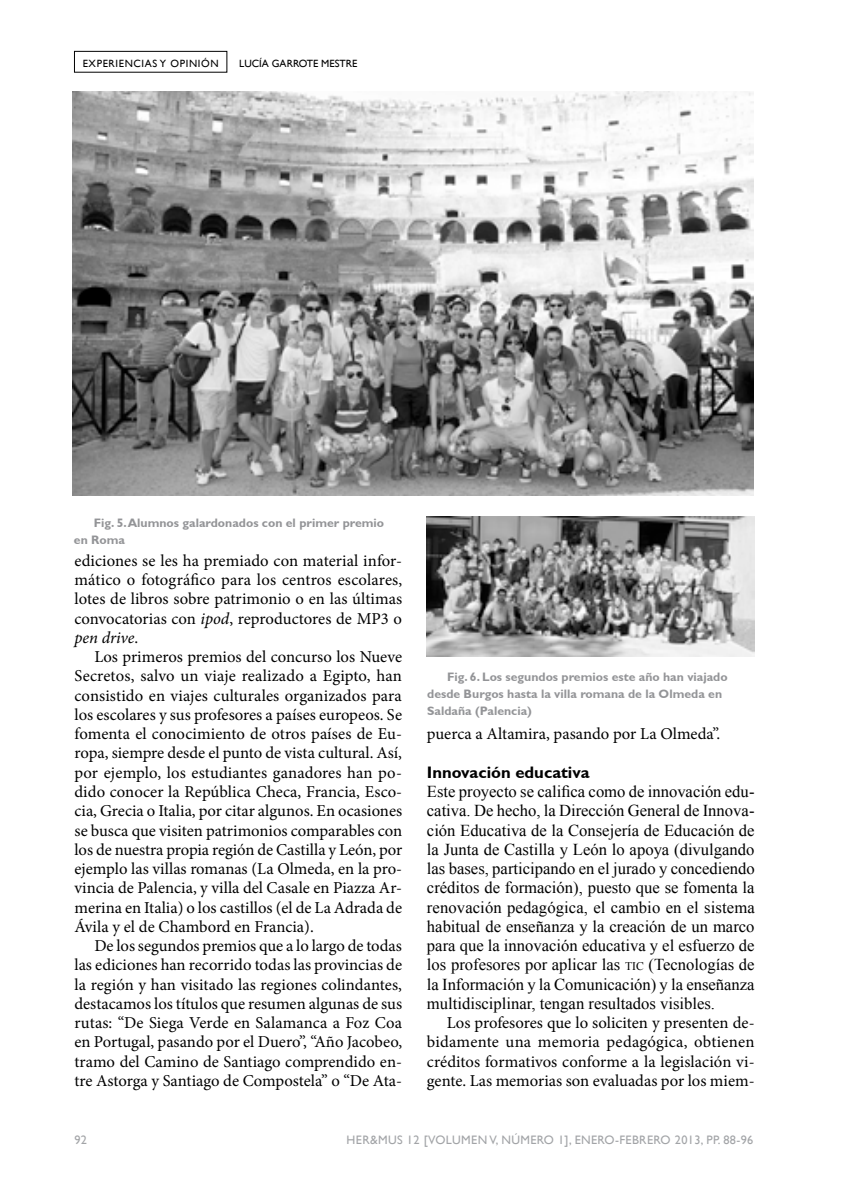
<style>
.page{position:relative;width:844px;height:1191px;background:#fff}
.page>*{position:absolute;margin:0;border:0;box-sizing:border-box;transform-origin:0 0}
.t1{font:16.62px/19.2px "Minion Pro";color:#000;text-align:justify}
.t2{font:16.62px/19.2px "Times New Roman";color:#000;text-align:justify}
.t3{font:700 16.62px "Gill Sans";color:#000}
.t4{font:700 12.25px/16.6px "Gill Sans";color:#939497}
.t5{font:12.25px "Gill Sans";letter-spacing:.03em;color:#a2a4a7}
.t6{font:10.5px "Gill Sans";letter-spacing:.06em;color:#000}
.t7{font:10.5px "Gill Sans";color:#000}
.s1{font-style:italic}
.s2{font-size:11.72px}
</style>
<div class="page">
<div style="left:74px;top:51px;width:153px;height:22px;border:1px solid #000"></div>
<img style="left:73px;top:92px;width:680px;height:403px">
<img style="left:427px;top:516px;width:327px;height:140px">
<p class="t6" style="left:83px;top:57px;width:137px">EXPERIENCIAS Y OPINIÓN</p>
<p class="t7" style="left:239px;top:58px;width:120px">LUCÍA GARROTE MESTRE</p>
<p class="t4" style="left:74px;top:515px;width:312px;text-indent:20px">Fig. 5. Alumnos galardonados con el primer premio en Roma</p>
<p class="t1" style="left:74px;top:551px;width:329px">ediciones se les ha premiado con material infor&shy;mático o fotográfico para los centros escolares, lotes de libros sobre patrimonio o en las últimas convocatorias con <span class="s1">ipod</span>, reproductores de MP3 o <span class="s1">pen drive</span>.</p>
<p class="t1" style="left:74px;top:647px;width:329px;text-indent:20px">Los primeros premios del concurso los Nueve Secretos, salvo un viaje realizado a Egipto, han consistido en viajes culturales organizados para los escolares y sus profesores a países europeos. Se fomenta el conocimiento de otros países de Eu&shy;ropa, siempre desde el punto de vista cultural. Así, por ejemplo, los estudiantes ganadores han po&shy;dido conocer la República Checa, Francia, Esco&shy;cia, Grecia o Italia, por citar algunos. En ocasiones se busca que visiten patrimonios comparables con los de nuestra propia región de Castilla y León, por ejemplo las villas romanas (La Olmeda, en la pro&shy;vincia de Palencia, y villa del Casale en Piazza Ar&shy;merina en Italia) o los castillos (el de La Adrada de Ávila y el de Chambord en Francia).</p>
<p class="t1" style="left:74px;top:936px;width:329px;text-indent:20px">De los segundos premios que a lo largo de todas las ediciones han recorrido todas las provincias de la región y han visitado las regiones colindantes, destacamos los títulos que resumen algunas de sus rutas: “De Siega Verde en Salamanca a Foz Coa en Portugal, pasando por el Duero”, “Año Jacobeo, tramo del Camino de Santiago comprendido en&shy;tre Astorga y Santiago de Compostela” o “De Ata-</p>
<p class="t4" style="left:427px;top:669px;width:302px;text-indent:20px">Fig. 6. Los segundos premios este año han viajado desde Burgos hasta la villa romana de la Olmeda en<br>Saldaña (Palencia)</p>
<p class="t1" style="left:427px;top:724px;width:295px">puerca a Altamira, pasando por La Olmeda”.</p>
<p class="t3" style="left:427px;top:762px;width:164px">Innovación educativa</p>
<p class="t2" style="left:427px;top:781px;width:329px">Este proyecto se califica como de innovación edu&shy;cativa. De hecho, la Dirección General de Innova&shy;ción Educativa de la Consejería de Educación de la Junta de Castilla y León lo apoya (divulgando las bases, participando en el jurado y concediendo créditos de formación), puesto que se fomenta la renovación pedagógica, el cambio en el sistema habitual de enseñanza y la creación de un marco para que la innovación educativa y el esfuerzo de los profesores por aplicar las <span class="s2">tic</span> (Tecnologías de la Información y la Comunicación) y la enseñanza multidisciplinar, tengan resultados visibles.</p>
<p class="t1" style="left:427px;top:1013px;width:329px;text-indent:20px">Los profesores que lo soliciten y presenten de&shy;bidamente una memoria pedagógica, obtienen créditos formativos conforme a la legislación vi&shy;gente. Las memorias son evaluadas por los miem-</p>
<p class="t5" style="left:74px;top:1132px;width:14px">92</p>
<p class="t5" style="left:346px;top:1132px;width:408px">HER&amp;MUS 12 [VOLUMEN V, NÚMERO 1], ENERO-FEBRERO 2013, PP. 88-96</p>
</div>
